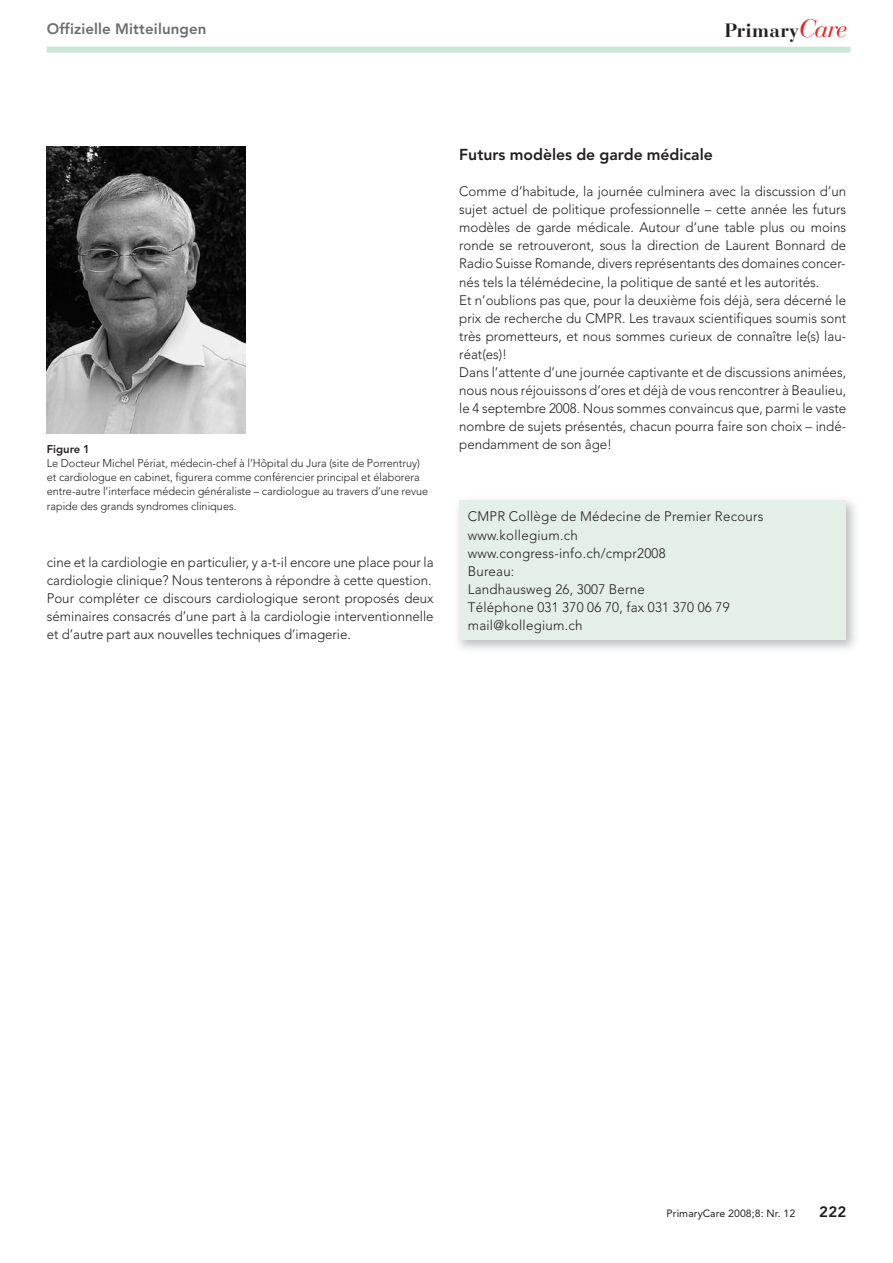
<style>
.page{position:relative;width:893px;height:1263px;background:#fff}
.page>*{position:absolute;margin:0;border:0;box-sizing:border-box;transform-origin:0 0}
.t1{font:700 19.2px "Bauer Bodoni";letter-spacing:.01em;color:#231f20}
.t2{font:800 15.75px "Avenir";color:#231f20}
.t3{font:800 15px "Avenir";letter-spacing:.01em;color:#6c6d70}
.t4{font:800 15px "Avenir";color:#231f20}
.t5{font:300 13.65px/18.1px "Avenir";color:#231f20}
.t6{font:300 13.65px/18.1px "Avenir";letter-spacing:.02em;color:#231f20}
.t7{font:300 11.25px/14.2px "Avenir";color:#231f20}
.t8{font:800 11.25px "Avenir";color:#231f20}
.t9{font:10.5px "Avenir";letter-spacing:.01em;color:#231f20}
.s1{font-weight:400;font-style:italic;font-size:25.2px;color:#ee1d23}
</style>
<div class="page">
<div style="left:47px;top:47px;width:803px;height:6px;background:#cbe6d3"></div>
<img style="left:47px;top:147px;width:198px;height:286px">
<div style="left:459px;top:500px;width:387px;height:140px;background:#e4efe8"></div>
<p class="t3" style="left:47px;top:23px;width:161px">Offizielle Mitteilungen</p>
<h1 class="t1" style="left:725px;top:19px;width:124px">Primary<span class="s1">Care</span></h1>
<p class="t8" style="left:47px;top:444px;width:45px">Figure 1</p>
<p class="t7" style="left:47px;top:457px;width:383px">Le Docteur Michel Périat, médecin-chef à l’Hôpital du Jura (site de Porrentruy) et cardiologue en cabinet, figurera comme conférencier principal et élaborera entre-autre l’interface médecin généraliste – cardiologue au travers d’une revue rapide des grands syndromes cliniques.</p>
<p class="t5" style="left:47px;top:554px;width:388px">cine et la cardiologie en particulier, y a-t-il encore une place pour la cardiologie clinique? Nous tenterons à répondre à cette question.<br>Pour compléter ce discours cardiologique seront proposés deux séminaires consacrés d’une part à la cardiologie interventionnelle et d’autre part aux nouvelles techniques d’imagerie.</p>
<p class="t2" style="left:459px;top:148px;width:255px">Futurs modèles de garde médicale</p>
<p class="t5" style="left:459px;top:184px;width:388px">Comme d’habitude, la journée culminera avec la discussion d’un sujet actuel de politique professionnelle – cette année les futurs modèles de garde médicale. Autour d’une table plus ou moins ronde se retrouveront, sous la direction de Laurent Bonnard de Radio Suisse Romande, divers représentants des domaines concer&shy;nés tels la télémédecine, la politique de santé et les autorités.<br>Et n’oublions pas que, pour la deuxième fois déjà, sera décerné le prix de recherche du CMPR. Les travaux scientifiques soumis sont très prometteurs, et nous sommes curieux de connaître le(s) lau&shy;réat(es)!<br>Dans l’attente d’une journée captivante et de discussions animées, nous nous réjouissons d’ores et déjà de vous rencontrer à Beaulieu, le 4 septembre 2008. Nous sommes convaincus que, parmi le vaste nombre de sujets présentés, chacun pourra faire son choix – indé&shy;pendamment de son âge!</p>
<p class="t6" style="left:468px;top:509px;width:297px">CMPR Collège de Médecine de Premier Recours www.kollegium.ch www.congress-info.ch/cmpr2008<br>Bureau:<br>Landhausweg 26, 3007 Berne<br>Téléphone 031 370 06 70, fax 031 370 06 79 mail@kollegium.ch</p>
<p class="t9" style="left:667px;top:1209px;width:130px">PrimaryCare 2008;8: Nr. 12</p>
<p class="t4" style="left:819px;top:1206px;width:28px">222</p>
</div>
